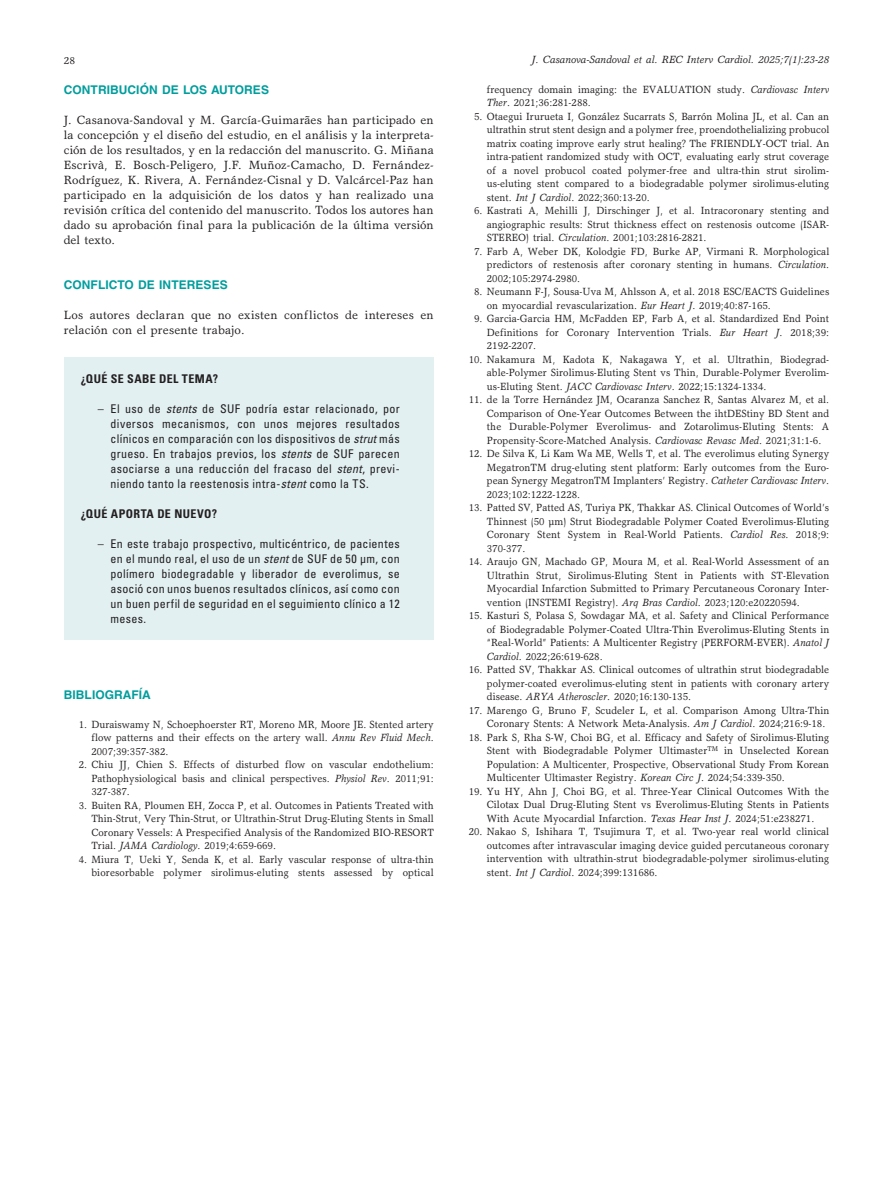
<style>
.page{position:relative;width:893px;height:1191px;background:#fff}
.page>*{position:absolute;margin:0;border:0;box-sizing:border-box;transform-origin:0 0}
.t1{font:12px/15px "Garth Graphic Std";letter-spacing:.01em;color:#231f20;text-align:justify}
.t2{font:condensed 12px/15px "Univers LT Std";letter-spacing:.025em;color:#231f20;text-align:justify}
.t3{font:700 12px "Helvetica LT Std";letter-spacing:.005em;color:#009d9d}
.t4{font:700 condensed 12px "Univers LT Std";letter-spacing:.03em;color:#231f20}
.t5{font:10.5px/13.5px "Garth Graphic Std";letter-spacing:.005em;color:#231f20;text-align:justify;scale:.95 1}
.t6{font:italic 10.5px "Garth Graphic Std";letter-spacing:.005em;color:#231f20}
.t7{font:10.5px "Garth Graphic Std";letter-spacing:.005em;color:#231f20}
.s1{font-style:italic}
</style>
<div class="page">
<div style="left:64px;top:357px;width:370px;height:283px;background:#e2f0f2"></div>
<p class="t7" style="left:64px;top:54px;width:13px">28</p>
<p class="t6" style="left:532px;top:53px;width:299px">J. Casanova-Sandoval et al. REC Interv Cardiol. 2025;7(1):23-28</p>
<p class="t3" style="left:64px;top:82px;width:207px">CONTRIBUCIÓN DE LOS AUTORES</p>
<p class="t1" style="left:64px;top:112px;width:371px">J. Casanova-Sandoval y M. García-Guimarães han participado en la concepción y el diseño del estudio, en el análisis y la interpreta&shy;ción de los resultados, y en la redacción del manuscrito. G. Miñana Escrivà, E. Bosch-Peligero, J.F. Muñoz-Camacho, D. Fernández-Rodríguez, K. Rivera, A. Fernández-Cisnal y D. Valcárcel-Paz han participado en la adquisición de los datos y han realizado una revisión crítica del contenido del manuscrito. Todos los autores han dado su aprobación final para la publicación de la última versión del texto.</p>
<p class="t3" style="left:64px;top:277px;width:165px">CONFLICTO DE INTERESES</p>
<p class="t1" style="left:64px;top:307px;width:371px">Los autores declaran que no existen conflictos de intereses en relación con el presente trabajo.</p>
<p class="t4" style="left:81px;top:371px;width:139px">¿QUÉ SE SABE DEL TEMA?</p>
<p class="t2" style="left:111px;top:401px;width:291px;text-indent:-13px">– El uso de <span class="s1">stents</span> de SUF podría estar relacionado, por diversos mecanismos, con unos mejores resultados clínicos en comparación con los dispositivos de <span class="s1">strut</span> más grueso. En trabajos previos, los <span class="s1">stents</span> de SUF parecen asociarse a una reducción del fracaso del <span class="s1">stent</span>, previ&shy;niendo tanto la reestenosis intra-<span class="s1">stent</span> como la TS.</p>
<p class="t4" style="left:81px;top:506px;width:138px">¿QUÉ APORTA DE NUEVO?</p>
<p class="t2" style="left:111px;top:536px;width:291px;text-indent:-13px">– En este trabajo prospectivo, multicéntrico, de pacientes en el mundo real, el uso de un <span class="s1">stent</span> de SUF de 50 µm, con polímero biodegradable y liberador de everolimus, se asoció con unos buenos resultados clínicos, así como con un buen perfil de seguridad en el seguimiento clínico a 12 meses.</p>
<p class="t5" style="left:487px;top:82px;width:362px">frequency domain imaging: the EVALUATION study. <span class="s1">Cardiovasc Interv<br>Ther</span>. 2021;36:281-288.</p>
<p class="t5" style="left:487px;top:109px;width:362px;text-indent:-13px">5. Otaegui Irurueta I, González Sucarrats S, Barrón Molina JL, et al. Can an ultrathin strut stent design and a polymer free, proendothelializing probucol matrix coating improve early strut healing? The FRIENDLY-OCT trial. An intra-patient randomized study with OCT, evaluating early strut coverage of a novel probucol coated polymer-free and ultra-thin strut sirolim&shy;us-eluting stent compared to a biodegradable polymer sirolimus-eluting stent. <span class="s1">Int J Cardiol</span>. 2022;360:13-20.</p>
<p class="t5" style="left:487px;top:204px;width:362px;text-indent:-13px">6. Kastrati A, Mehilli J, Dirschinger J, et al. Intracoronary stenting and angiographic results: Strut thickness effect on restenosis outcome (ISAR-STEREO) trial. <span class="s1">Circulation</span>. 2001;103:2816-2821.</p>
<p class="t5" style="left:487px;top:244px;width:362px;text-indent:-13px">7. Farb A, Weber DK, Kolodgie FD, Burke AP, Virmani R. Morphological predictors of restenosis after coronary stenting in humans. <span class="s1">Circulation</span>.<br>2002;105:2974-2980.</p>
<p class="t5" style="left:487px;top:285px;width:362px;text-indent:-13px">8. Neumann F-J, Sousa-Uva M, Ahlsson A, et al. 2018 ESC/EACTS Guidelines on myocardial revascularization. <span class="s1">Eur Heart J</span>. 2019;40:87-165.</p>
<p class="t5" style="left:487px;top:312px;width:362px;text-indent:-13px">9. Garcia-Garcia HM, McFadden EP, Farb A, et al. Standardized End Point Definitions for Coronary Intervention Trials. <span class="s1">Eur Heart J</span>. 2018;39:<br>2192-2207.</p>
<p class="t5" style="left:487px;top:352px;width:362px;text-indent:-18px">10. Nakamura M, Kadota K, Nakagawa Y, et al. Ultrathin, Biodegrad&shy;able-Polymer Sirolimus-Eluting Stent vs Thin, Durable-Polymer Everolim&shy;us-Eluting Stent. <span class="s1">JACC Cardiovasc Interv</span>. 2022;15:1324-1334.</p>
<p class="t5" style="left:487px;top:393px;width:362px;text-indent:-18px">11. de la Torre Hernández JM, Ocaranza Sanchez R, Santas Alvarez M, et al.<br>Comparison of One-Year Outcomes Between the ihtDEStiny BD Stent and the Durable-Polymer Everolimus- and Zotarolimus-Eluting Stents: A Propensity-Score-Matched Analysis. <span class="s1">Cardiovasc Revasc Med</span>. 2021;31:1-6.</p>
<p class="t5" style="left:487px;top:447px;width:362px;text-indent:-18px">12. De Silva K, Li Kam Wa ME, Wells T, et al. The everolimus eluting Synergy MegatronTM drug-eluting stent platform: Early outcomes from the Euro&shy;pean Synergy MegatronTM Implanters’ Registry. <span class="s1">Catheter Cardiovasc Interv</span>.<br>2023;102:1222-1228.</p>
<p class="t5" style="left:487px;top:501px;width:362px;text-indent:-18px">13. Patted SV, Patted AS, Turiya PK, Thakkar AS. Clinical Outcomes of World’s Thinnest (50 µm) Strut Biodegradable Polymer Coated Everolimus-Eluting Coronary Stent System in Real-World Patients. <span class="s1">Cardiol Res</span>. 2018;9:<br>370-377.</p>
<p class="t5" style="left:487px;top:555px;width:362px;text-indent:-18px">14. Araujo GN, Machado GP, Moura M, et al. Real-World Assessment of an Ultrathin Strut, Sirolimus-Eluting Stent in Patients with ST-Elevation Myocardial Infarction Submitted to Primary Percutaneous Coronary Inter&shy;vention (INSTEMI Registry). <span class="s1">Arq Bras Cardiol</span>. 2023;120:e20220594.</p>
<p class="t5" style="left:487px;top:609px;width:362px;text-indent:-18px">15. Kasturi S, Polasa S, Sowdagar MA, et al. Safety and Clinical Performance of Biodegradable Polymer-Coated Ultra-Thin Everolimus-Eluting Stents in “Real-World” Patients: A Multicenter Registry (PERFORM-EVER). <span class="s1">Anatol J Cardiol</span>. 2022;26:619-628.</p>
<p class="t5" style="left:487px;top:663px;width:362px;text-indent:-18px">16. Patted SV, Thakkar AS. Clinical outcomes of ultrathin strut biodegradable polymer-coated everolimus-eluting stent in patients with coronary artery disease. <span class="s1">ARYA Atheroscler</span>. 2020;16:130-135.</p>
<p class="t5" style="left:487px;top:703px;width:362px;text-indent:-18px">17. Marengo G, Bruno F, Scudeler L, et al. Comparison Among Ultra-Thin<br>Coronary Stents: A Network Meta-Analysis. <span class="s1">Am J Cardiol</span>. 2024;216:9-18.</p>
<p class="t5" style="left:487px;top:730px;width:362px;text-indent:-18px">18. Park S, Rha S-W, Choi BG, et al. Efficacy and Safety of Sirolimus-Eluting Stent with Biodegradable Polymer Ultimaster<sup>TM</sup> in Unselected Korean Population: A Multicenter, Prospective, Observational Study From Korean Multicenter Ultimaster Registry. <span class="s1">Korean Circ J</span>. 2024;54:339-350.</p>
<p class="t5" style="left:487px;top:784px;width:362px;text-indent:-18px">19. Yu HY, Ahn J, Choi BG, et al. Three-Year Clinical Outcomes With the Cilotax Dual Drug-Eluting Stent vs Everolimus-Eluting Stents in Patients With Acute Myocardial Infarction. <span class="s1">Texas Hear Inst J</span>. 2024;51:e238271.</p>
<p class="t5" style="left:487px;top:825px;width:362px;text-indent:-18px">20. Nakao S, Ishihara T, Tsujimura T, et al. Two-year real world clinical outcomes after intravascular imaging device guided percutaneous coronary intervention with ultrathin-strut biodegradable-polymer sirolimus-eluting stent. <span class="s1">Int J Cardiol</span>. 2024;399:131686.</p>
<p class="t3" style="left:64px;top:687px;width:89px">BIBLIOGRAFÍA</p>
<p class="t5" style="left:91px;top:717px;width:362px;text-indent:-13px">1. Duraiswamy N, Schoephoerster RT, Moreno MR, Moore JE. Stented artery flow patterns and their effects on the artery wall. <span class="s1">Annu Rev Fluid Mech</span>.<br>2007;39:357-382.</p>
<p class="t5" style="left:91px;top:757px;width:362px;text-indent:-13px">2. Chiu JJ, Chien S. Effects of disturbed flow on vascular endothelium:<br>Pathophysiological basis and clinical perspectives. <span class="s1">Physiol Rev</span>. 2011;91:<br>327-387.</p>
<p class="t5" style="left:91px;top:798px;width:362px;text-indent:-13px">3. Buiten RA, Ploumen EH, Zocca P, et al. Outcomes in Patients Treated with Thin-Strut, Very Thin-Strut, or Ultrathin-Strut Drug-Eluting Stents in Small Coronary Vessels: A Prespecified Analysis of the Randomized BIO-RESORT Trial. <span class="s1">JAMA Cardiology</span>. 2019;4:659-669.</p>
<p class="t5" style="left:79px;top:852px;width:375px;text-align:right">4. Miura T, Ueki Y, Senda K, et al. Early vascular response of ultra-thin bioresorbable polymer sirolimus-eluting stents assessed by optical</p>
</div>
